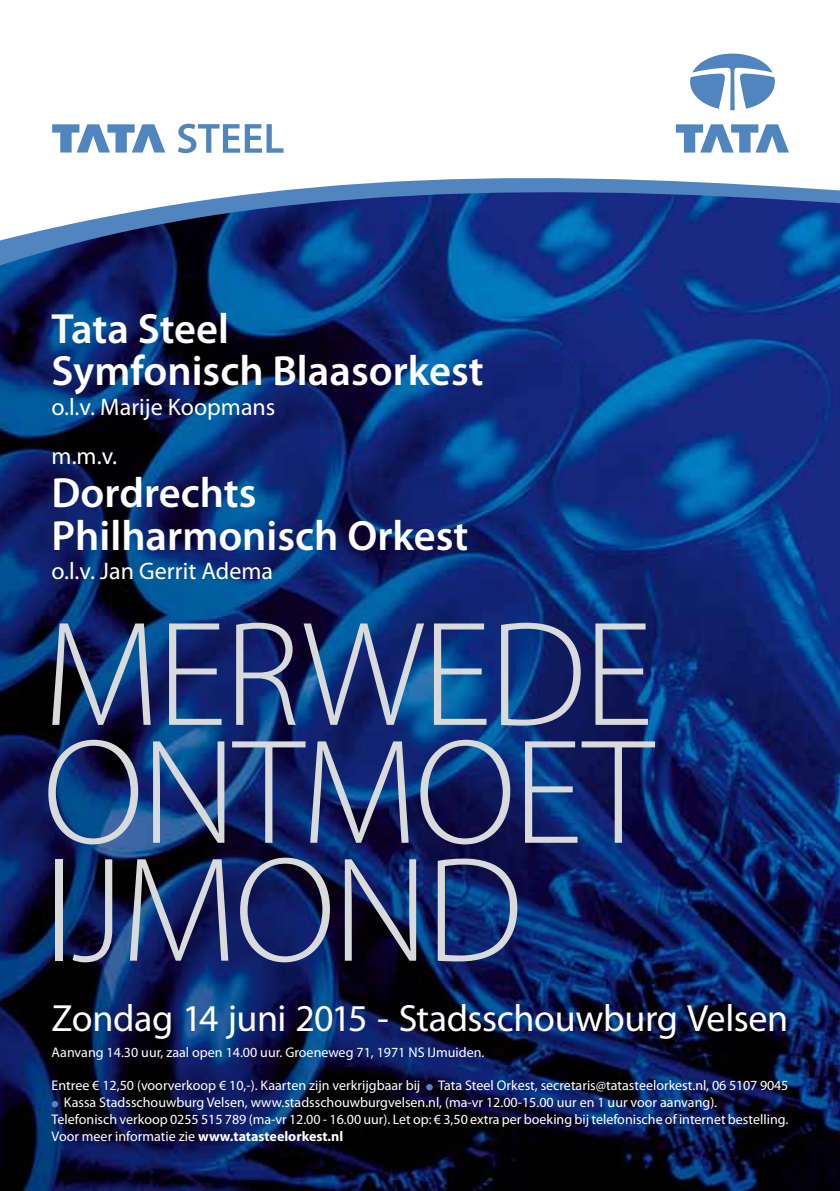
<style>
.page{position:relative;width:840px;height:1191px;background:#fff}
.page>*{position:absolute;margin:0;border:0;box-sizing:border-box;transform-origin:0 0}
.t1{font:300 150.4px/117.8px "Myriad Pro";letter-spacing:-.02em;color:#d9dadb;text-align:justify}
.t2{font:600 42.4px/42.4px "Myriad Pro";color:#fff}
.t3{font:38px "Myriad Pro";letter-spacing:-.01em;color:#fff}
.t4{font:24px "Myriad Pro";color:#fff}
.t5{font:14px "Myriad Pro";color:#fff}
.t6{font:700 14px "Myriad Pro";color:#fff}
.s1{font-weight:400}
</style>
<div class="page">
<img style="left:0;top:276px;width:839px;height:915px">
<svg style="left:426px;top:1084px;width:6px;height:6px"></svg>
<svg style="left:52px;top:1101px;width:6px;height:6px"></svg>
<svg style="left:52px;top:124px;width:113px;height:28px"></svg>
<svg style="left:178px;top:124px;width:105px;height:29px"></svg>
<svg style="left:690px;top:54px;width:85px;height:56px"></svg>
<svg style="left:675px;top:124px;width:113px;height:29px"></svg>
<svg style="left:0;top:178px;width:839px;height:98px;background:#3b5d9c"></svg>
<h2 class="t2" style="left:52px;top:306px;width:433px">Tata Steel<br>Symfonisch Blaasorkest</h2>
<h3 class="t4" style="left:52px;top:392px;width:225px">o.l.v. Marije Koopmans</h3>
<h3 class="t4" style="left:52px;top:441px;width:67px">m.m.v.</h3>
<h2 class="t2" style="left:52px;top:470px;width:418px">Dordrechts<br>Philharmonisch Orkest</h2>
<h3 class="t4" style="left:52px;top:556px;width:223px">o.l.v. Jan Gerrit Adema</h3>
<h1 class="t1" style="left:43px;top:618px;width:611px">MERWEDE ONTMOET IJMOND</h1>
<h3 class="t3" style="left:52px;top:995px;width:737px">Zondag 14 juni 2015 - Stadsschouwburg Velsen</h3>
<p class="t5" style="left:52px;top:1043px;width:434px">Aanvang 14.30 uur, zaal open 14.00 uur. Groeneweg 71, 1971 NS IJmuiden.</p>
<p class="t5" style="left:52px;top:1077px;width:370px">Entree € 12,50 (voorverkoop € 10,-). Kaarten zijn verkrijgbaar bij</p>
<p class="t5" style="left:438px;top:1077px;width:351px">Tata Steel Orkest, secretaris@tatasteelorkest.nl, 06 5107 9045</p>
<p class="t5" style="left:64px;top:1094px;width:654px">Kassa Stadsschouwburg Velsen, www.stadsschouwburgvelsen.nl, (ma-vr 12.00-15.00 uur en 1 uur voor aanvang).</p>
<p class="t5" style="left:52px;top:1111px;width:737px">Telefonisch verkoop 0255 515 789 (ma-vr 12.00 - 16.00 uur). Let op: € 3,50 extra per boeking bij telefonische of internet bestelling.</p>
<p class="t6" style="left:52px;top:1127px;width:293px"><span class="s1">Voor meer informatie zie</span> www.tatasteelorkest.nl</p>
</div>
